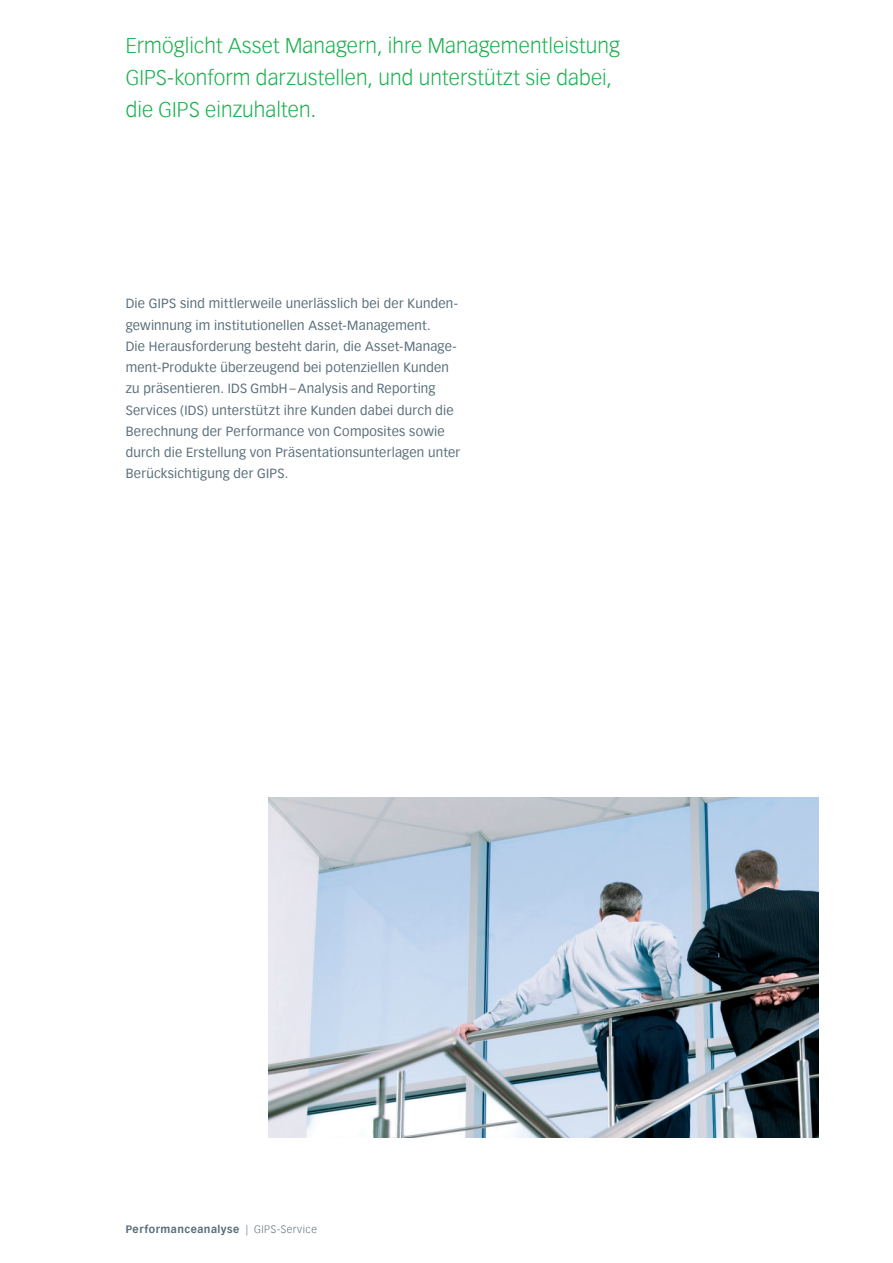
<style>
.page{position:relative;width:893px;height:1263px;background:#fff}
.page>*{position:absolute;margin:0;border:0;box-sizing:border-box;transform-origin:0 0}
.t1{font:300 20.85px/32px "Vectora Com";letter-spacing:.005em;color:#1ab04d}
.t2{font:12.9px/21.3px "Vectora Com";letter-spacing:.015em;color:#5b6f7b}
.t3{font:700 10.5px "Vectora Com";letter-spacing:.045em;color:#5b6f7b}
.s1{font-weight:300}
</style>
<div class="page">
<img style="left:269px;top:797px;width:550px;height:340px">
<h1 class="t1" style="left:126px;top:30px;width:496px">Ermöglicht Asset Managern, ihre Managementleistung<br>GIPS-konform darzustellen, und unterstützt sie dabei, die GIPS einzuhalten.</h1>
<p class="t2" style="left:126px;top:293px;width:336px">Die GIPS sind mittlerweile unerlässlich bei der Kunden&shy;gewinnung im institutionellen Asset-Management.<br>Die Herausforderung besteht darin, die Asset-Manage&shy;ment-Produkte überzeugend bei potenziellen Kunden zu präsentieren. IDS GmbH – Analysis and Reporting Services (IDS) unterstützt ihre Kunden dabei durch die Berechnung der Performance von Composites sowie durch die Erstellung von Präsentationsunterlagen unter Berücksichtigung der GIPS.</p>
<p class="t3" style="left:126px;top:1223px;width:193px">Performanceanalyse <span class="s1">| GIPS-Service</span></p>
</div>
